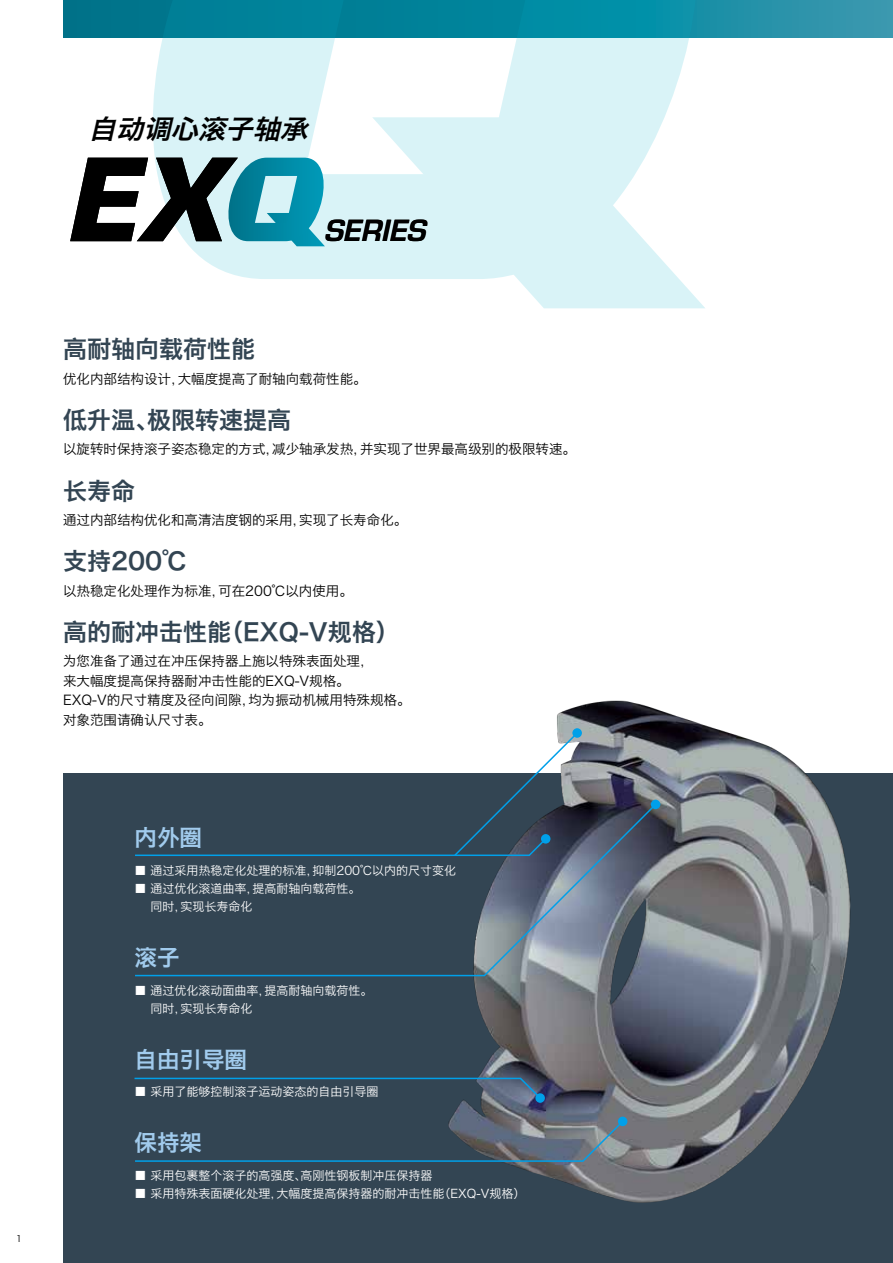
<style>
.page{position:relative;width:893px;height:1263px;background:#fff}
.page>*{position:absolute;margin:0;border:0;box-sizing:border-box;transform-origin:0 0}
.t1{font:italic 700 111.3px "Eurostile";color:#000}
.t2{font:italic 600 28.35px "Eurostile";color:#000}
.t3{font:italic 26.7px "Hiragino Sans GB W6";color:#000}
.t4{font:24px "Hiragino Sans GB W6";color:#334553}
.t5{font:22.5px "Hiragino Sans GB W6";color:#a1cbed}
.t6{font:13.5px/19.5px "Hiragino Sans GB W3";color:#000}
.t7{font:12px/18px "Hiragino Sans GB W3";color:#fff}
.t8{font:9px "Hiragino Sans GB W3";color:#000}
</style>
<div class="page">
<svg style="left:63px;top:0;width:830px;height:38px;background:#238ba2"></svg>
<svg style="left:518px;top:279px;width:187px;height:29px;background:#def4f8"></svg>
<svg style="left:115px;top:0;width:628px;height:279px"></svg>
<div style="left:63px;top:773px;width:830px;height:490px;background:#334553"></div>
<img style="left:450px;top:700px;width:401px;height:503px">
<svg style="left:135px;top:1119px;width:490px;height:43px"></svg>
<svg style="left:135px;top:802px;width:523px;height:175px"></svg>
<svg style="left:135px;top:731px;width:444px;height:126px"></svg>
<div style="left:618px;top:1116px;width:9px;height:10px;background:#00a0e9;border-radius:50%"></div>
<div style="left:541px;top:834px;width:9px;height:9px;background:#00a0e9;border-radius:50%"></div>
<svg style="left:134px;top:1077px;width:408px;height:23px"></svg>
<div style="left:535px;top:1093px;width:10px;height:10px;background:#00a0e9;border-radius:50%"></div>
<div style="left:651px;top:800px;width:9px;height:9px;background:#00a0e9;border-radius:50%"></div>
<div style="left:572px;top:728px;width:10px;height:10px;background:#00a0e9;border-radius:50%"></div>
<img style="left:115px;top:90px;width:177px;height:189px">
<div style="left:270px;top:162px;width:212px;height:117px;background:#d9f3f7"></div>
<svg style="left:212px;top:158px;width:128px;height:88px;background:#6bbccc"></svg>
<p class="t8" style="left:16px;top:1232px;width:7px">1</p>
<h3 class="t3" style="left:89px;top:111px;width:228px">自动调心滚子轴承</h3>
<h1 class="t1" style="left:63px;top:131px;width:159px">EX</h1>
<h2 class="t2" style="left:324px;top:213px;width:103px">SERIES</h2>
<h3 class="t4" style="left:63px;top:333px;width:193px">高耐轴向载荷性能</h3>
<p class="t6" style="left:63px;top:368px;width:305px">优化内部结构设计，大幅度提高了耐轴向载荷性能。</p>
<h3 class="t4" style="left:63px;top:404px;width:229px">低升温、极限转速提高</h3>
<p class="t6" style="left:63px;top:439px;width:514px">以旋转时保持滚子姿态稳定的方式，减少轴承发热，并实现了世界最高级别的极限转速。</p>
<h3 class="t4" style="left:63px;top:475px;width:73px">长寿命</h3>
<p class="t6" style="left:63px;top:510px;width:346px">通过内部结构优化和高清洁度钢的采用，实现了长寿命化。</p>
<h3 class="t4" style="left:63px;top:546px;width:125px">支持200℃</h3>
<p class="t6" style="left:63px;top:581px;width:291px">以热稳定化处理作为标准，可在200℃以内使用。</p>
<h3 class="t4" style="left:63px;top:616px;width:338px">高的耐冲击性能（EXQ-V规格）</h3>
<p class="t6" style="left:63px;top:651px;width:349px">为您准备了通过在冲压保持器上施以特殊表面处理，<br>来大幅度提高保持器耐冲击性能的EXQ-V规格。<br>EXQ-V的尺寸精度及径向间隙，均为振动机械用特殊规格。对象范围请确认尺寸表。</p>
<h3 class="t5" style="left:134px;top:823px;width:69px">内外圈</h3>
<p class="t7" style="left:134px;top:861px;width:323px">■ 通过采用热稳定化处理的标准，抑制200℃以内的尺寸变化</p>
<p class="t7" style="left:134px;top:879px;width:227px">■ 通过优化滚道曲率，提高耐轴向载荷性。　 同时，实现长寿命化</p>
<h3 class="t5" style="left:134px;top:943px;width:46px">滚子</h3>
<p class="t7" style="left:134px;top:981px;width:239px">■ 通过优化滚动面曲率，提高耐轴向载荷性。　 同时，实现长寿命化</p>
<h3 class="t5" style="left:134px;top:1044px;width:114px">自由引导圈</h3>
<p class="t7" style="left:134px;top:1082px;width:245px">■ 采用了能够控制滚子运动姿态的自由引导圈</p>
<h3 class="t5" style="left:134px;top:1128px;width:69px">保持架</h3>
<p class="t7" style="left:134px;top:1166px;width:299px">■ 采用包裹整个滚子的高强度、高刚性钢板制冲压保持器</p>
<p class="t7" style="left:134px;top:1184px;width:392px">■ 采用特殊表面硬化处理，大幅度提高保持器的耐冲击性能（EXQ-V规格）</p>
</div>
